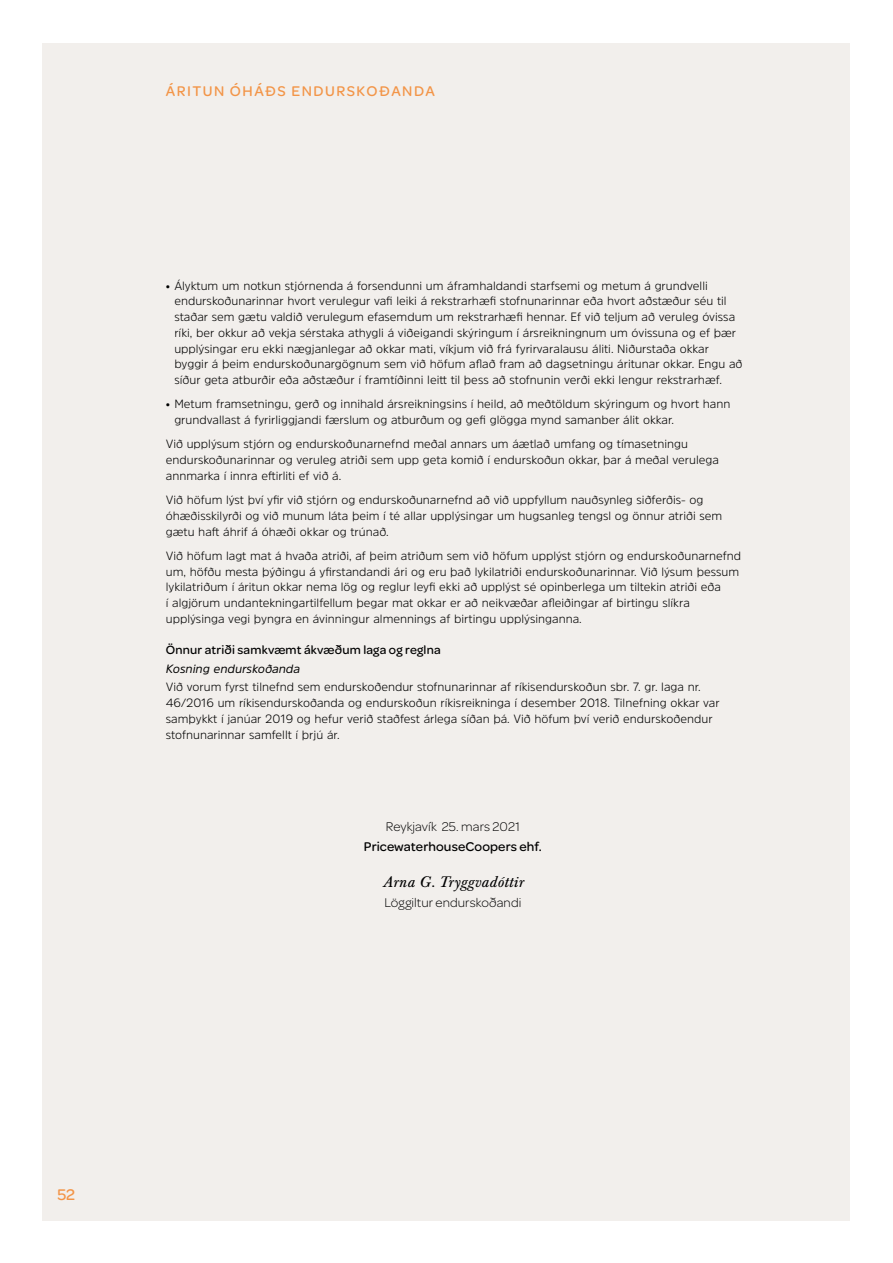
<style>
.page{position:relative;width:893px;height:1263px;background:#fff}
.page>*{position:absolute;margin:0;border:0;box-sizing:border-box;transform-origin:0 0}
.t1{font:500 16.5px "Omnes";color:#f39548}
.t2{font:500 15px "Omnes";letter-spacing:.1em;color:#f39548}
.t3{font:italic 15px "Baskerville BE";letter-spacing:.015em;color:#000;scale:1.06 1}
.t4{font:300 13.5px "Omnes";letter-spacing:.005em;color:#000}
.t5{font:500 13.5px "Omnes";letter-spacing:.01em;color:#000}
.t6{font:500 12.75px "Omnes";letter-spacing:.015em;color:#000}
.t7{font:300 12px/15.8px "Amsi Pro";color:#000}
.t8{font:italic 12px "Amsi Pro";color:#000}
</style>
<div class="page">
<div style="left:43px;top:43px;width:807px;height:1177px;background:#f2efec"></div>
<p class="t2" style="left:166px;top:83px;width:270px">ÁRITUN ÓHÁÐS ENDURSKOÐANDA</p>
<p class="t7" style="left:174px;top:277px;width:570px;text-indent:-9px">• Ályktum um notkun stjórnenda á forsendunni um áframhaldandi starfsemi og metum á grundvelli endurskoðunarinnar hvort verulegur vafi leiki á rekstrarhæfi stofnunarinnar eða hvort aðstæður séu til staðar sem gætu valdið verulegum efasemdum um rekstrarhæfi hennar. Ef við teljum að veruleg óvissa ríki, ber okkur að vekja sérstaka athygli á viðeigandi skýringum í ársreikningnum um óvissuna og ef þær upplýsingar eru ekki nægjanlegar að okkar mati, víkjum við frá fyrirvaralausu áliti. Niðurstaða okkar byggir á þeim endurskoðunargögnum sem við höfum aflað fram að dagsetningu áritunar okkar. Engu að síður geta atburðir eða aðstæður í framtíðinni leitt til þess að stofnunin verði ekki lengur rekstrarhæf.</p>
<p class="t7" style="left:174px;top:396px;width:558px;text-indent:-9px">• Metum framsetningu, gerð og innihald ársreikningsins í heild, að meðtöldum skýringum og hvort hann grundvallast á fyrirliggjandi færslum og atburðum og gefi glögga mynd samanber álit okkar.</p>
<p class="t7" style="left:166px;top:436px;width:555px">Við upplýsum stjórn og endurskoðunarnefnd meðal annars um áætlað umfang og tímasetningu endurskoðunarinnar og veruleg atriði sem upp geta komið í endurskoðun okkar, þar á meðal verulega annmarka í innra eftirliti ef við á.</p>
<p class="t7" style="left:166px;top:492px;width:558px">Við höfum lýst því yfir við stjórn og endurskoðunarnefnd að við uppfyllum nauðsynleg siðferðis- og óhæðisskilyrði og við munum láta þeim í té allar upplýsingar um hugsanleg tengsl og önnur atriði sem gætu haft áhrif á óhæði okkar og trúnað.</p>
<p class="t7" style="left:166px;top:547px;width:577px">Við höfum lagt mat á hvaða atriði, af þeim atriðum sem við höfum upplýst stjórn og endurskoðunarnefnd um, höfðu mesta þýðingu á yfirstandandi ári og eru það lykilatriði endurskoðunarinnar. Við lýsum þessum lykilatriðum í áritun okkar nema lög og reglur leyfi ekki að upplýst sé opinberlega um tiltekin atriði eða<br>í algjörum undantekningartilfellum þegar mat okkar er að neikvæðar afleiðingar af birtingu slíkra upplýsinga vegi þyngra en ávinningur almennings af birtingu upplýsinganna.</p>
<p class="t6" style="left:166px;top:643px;width:276px">Önnur atriði samkvæmt ákvæðum laga og reglna</p>
<p class="t8" style="left:166px;top:661px;width:136px">Kosning endurskoðanda</p>
<p class="t7" style="left:166px;top:679px;width:555px">Við vorum fyrst tilnefnd sem endurskoðendur stofnunarinnar af ríkisendurskoðun sbr. 7. gr. laga nr.<br>46/2016 um ríkisendurskoðanda og endurskoðun ríkisreikninga í desember 2018. Tilnefning okkar var samþykkt í janúar 2019 og hefur verið staðfest árlega síðan þá. Við höfum því verið endurskoðendur stofnunarinnar samfellt í þrjú ár.</p>
<p class="t4" style="left:386px;top:819px;width:136px">Reykjavík 25. mars 2021</p>
<p class="t5" style="left:364px;top:839px;width:179px">PricewaterhouseCoopers ehf.</p>
<p class="t3" style="left:382px;top:873px;width:135px">Arna G. Tryggvadóttir</p>
<p class="t4" style="left:384px;top:895px;width:138px">Löggiltur endurskoðandi</p>
<h1 class="t1" style="left:57px;top:1185px;width:19px">52</h1>
</div>
